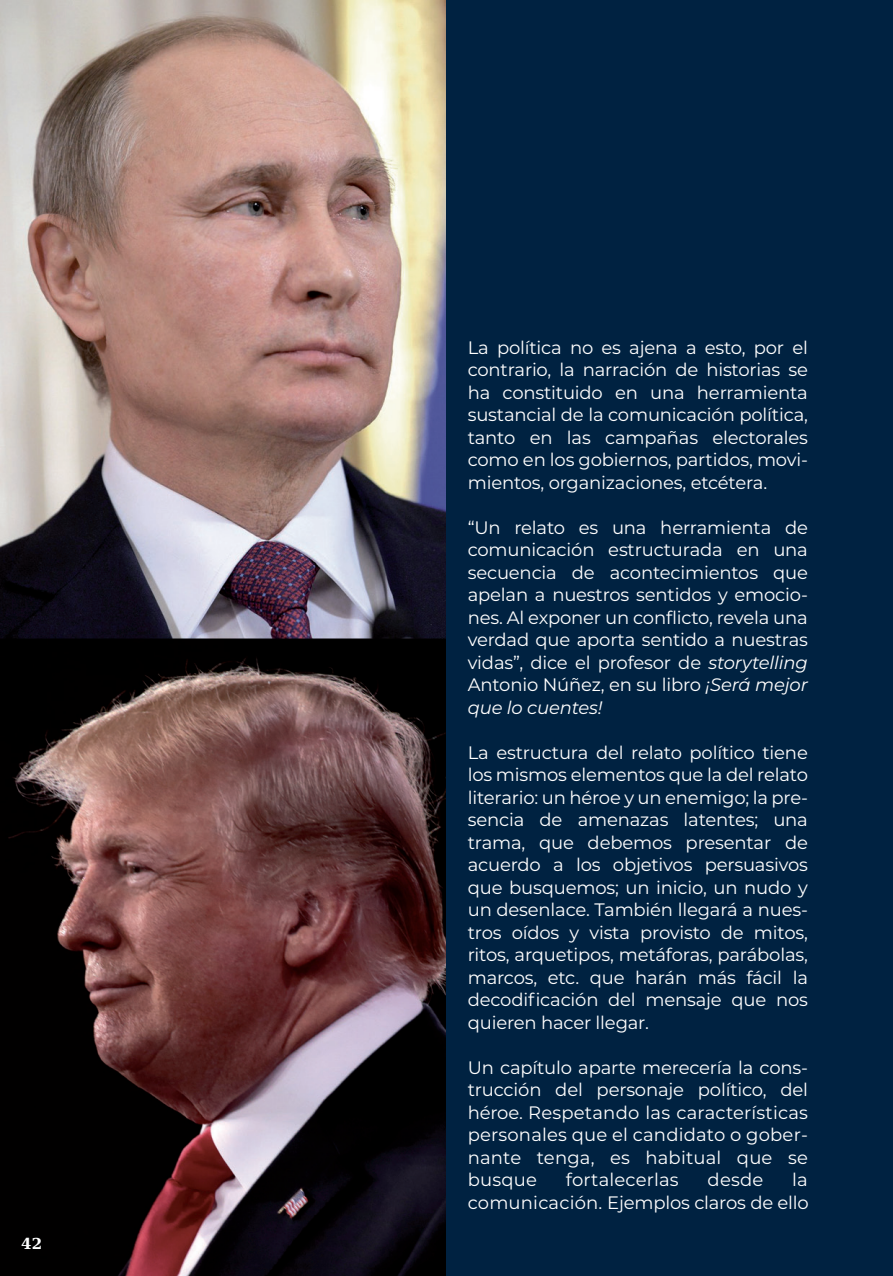
<style>
.page{position:relative;width:893px;height:1276px;background:#fff}
.page>*{position:absolute;margin:0;border:0;box-sizing:border-box;transform-origin:0 0}
.t1{font:18px/22.5px "Montserrat";letter-spacing:-.01em;color:#fff;text-align:justify}
.t2{font:18px "Montserrat";letter-spacing:.01em;color:#fff}
.t3{font:700 15px "DejaVu Serif";color:#fff}
.s1{font-style:italic}
</style>
<div class="page">
<img style="left:0;top:0;width:446px;height:1276px">
<div style="left:446px;top:0;width:447px;height:1276px;background:#002241"></div>
<p class="t3" style="left:21px;top:1231px;width:22px">42</p>
<p class="t1" style="left:468px;top:335px;width:342px">La política no es ajena a esto, por el contrario, la narración de historias se ha constituido en una herramienta sustancial de la comunicación política, tanto en las campañas electorales como en los gobiernos, partidos, movi&shy;mientos, organizaciones, etcétera.</p>
<p class="t1" style="left:468px;top:515px;width:342px">“Un relato es una herramienta de comunicación estructurada en una secuencia de acontecimientos que apelan a nuestros sentidos y emocio&shy;nes. Al exponer un conflicto, revela una verdad que aporta sentido a nuestras vidas”, dice el profesor de <span class="s1">storytelling </span>Antonio Núñez, en su libro <span class="s1">¡Será mejor que lo cuentes!</span></p>
<p class="t1" style="left:468px;top:740px;width:342px">La estructura del relato político tiene los mismos elementos que la del relato literario: un héroe y un enemigo; la pre&shy;sencia de amenazas latentes; una trama, que debemos presentar de acuerdo a los objetivos persuasivos que busquemos; un inicio, un nudo y un desenlace. También llegará a nues&shy;tros oídos y vista provisto de mitos, ritos, arquetipos, metáforas, parábolas, marcos, etc. que harán más fácil la decodificación del mensaje que nos quieren hacer llegar.</p>
<p class="t1" style="left:468px;top:1055px;width:342px">Un capítulo aparte merecería la cons&shy;trucción del personaje político, del héroe. Respetando las características personales que el candidato o gober&shy;nante tenga, es habitual que se busque</p>
<p class="t2" style="left:566px;top:1167px;width:114px">fortalecerlas</p>
<p class="t1" style="left:708px;top:1168px;width:57px">desde</p>
<p class="t1" style="left:468px;top:1168px;width:343px;text-align:right">la<br>comunicación. Ejemplos claros de ello</p>
</div>
